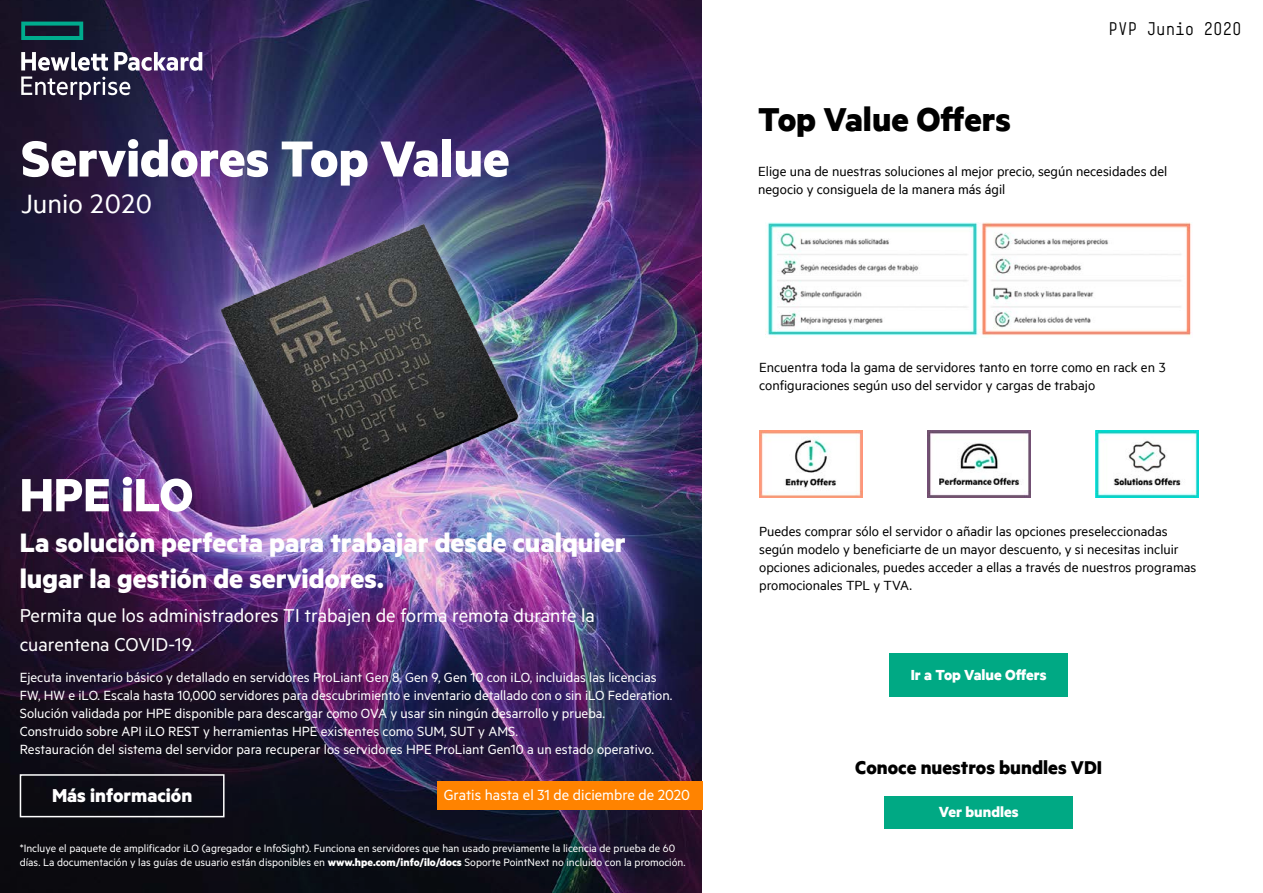
<style>
.page{position:relative;width:1263px;height:893px;background:#fff}
.page>*{position:absolute;margin:0;border:0;box-sizing:border-box;transform-origin:0 0}
.t1{font:700 57px "Metric HPE";color:#fff}
.t2{font:700 52.5px "Metric";color:#fff}
.t3{font:700 37.5px "Metric HPE";color:#000}
.t4{font:700 30px/36px "Metric";color:#fff}
.t5{font:30px "Metric HPE";color:#fff}
.t6{font:21px/28.8px "Metric";color:#fff}
.t7{font:700 21px "Metric HPE";color:#000}
.t8{font:700 21px "Metric";color:#fff}
.t9{font:18px "HPE Simple";color:#000}
.t10{font:16.5px "Metric";color:#fff}
.t11{font:700 16.5px "Metric HPE";color:#fff}
.t12{font:700 16.5px "Metric";color:#fff}
.t13{font:15px/18px "Metric";color:#fff}
.t14{font:15px/18px "Metric HPE";color:#000}
.t15{font:12px/14.4px "Metric";color:#fff}
.s1{font-weight:700}
</style>
<div class="page">
<img style="left:0;top:0;width:702px;height:554px">
<svg style="left:21px;top:22px;width:62px;height:18px"></svg>
<svg style="left:21px;top:52px;width:181px;height:48px"></svg>
<div style="left:889px;top:653px;width:179px;height:43px;background:#00a984"></div>
<img style="left:759px;top:431px;width:103px;height:66px">
<img style="left:927px;top:431px;width:103px;height:66px">
<img style="left:765px;top:222px;width:426px;height:114px">
<img style="left:1095px;top:431px;width:103px;height:66px">
<img style="left:0;top:554px;width:702px;height:339px">
<img style="left:170px;top:189px;width:400px;height:365px">
<div style="left:20px;top:774px;width:205px;height:43px;border:2px solid #fff"></div>
<div style="left:437px;top:781px;width:266px;height:29px;background:#ff8300"></div>
<div style="left:884px;top:796px;width:189px;height:32px;background:#00a984"></div>
<h1 class="t1" style="left:21px;top:124px;width:490px">Servidores Top Value</h1>
<h3 class="t5" style="left:21px;top:186px;width:132px">Junio 2020</h3>
<h2 class="t2" style="left:20px;top:463px;width:175px">HPE iLO</h2>
<h3 class="t4" style="left:20px;top:523px;width:607px">La solución perfecta para trabajar desde cualquier lugar la gestión de servidores.</h3>
<h3 class="t6" style="left:20px;top:600px;width:577px">Permita que los administradores TI trabajen de forma remota durante la cuarentena COVID-19.</h3>
<p class="t13" style="left:20px;top:668px;width:654px">Ejecuta inventario básico y detallado en servidores ProLiant Gen 8, Gen 9, Gen 10 con iLO, incluidas las licencias FW, HW e iLO. Escala hasta 10,000 servidores para descubrimiento e inventario detallado con o sin iLO Federation.<br>Solución validada por HPE disponible para descargar como OVA y usar sin ningún desarrollo y prueba.<br>Construido sobre API iLO REST y herramientas HPE existentes como SUM, SUT y AMS.<br>Restauración del sistema del servidor para recuperar los servidores HPE ProLiant Gen10 a un estado operativo.</p>
<h3 class="t8" style="left:52px;top:783px;width:142px">Más información</h3>
<p class="t10" style="left:444px;top:785px;width:248px">Gratis hasta el 31 de diciembre de 2020</p>
<p class="t15" style="left:20px;top:840px;width:667px">*Incluye el paquete de amplificador iLO (agregador e InfoSight). Funciona en servidores que han usado previamente la licencia de prueba de 60 días. La documentación y las guías de usuario están disponibles en <span class="s1">www.hpe.com/info/ilo/docs</span> Soporte PointNext no incluido con la promoción.</p>
<h3 class="t3" style="left:758px;top:97px;width:254px">Top Value Offers</h3>
<p class="t9" style="left:1109px;top:19px;width:135px">PVP Junio 2020</p>
<p class="t14" style="left:758px;top:161px;width:411px">Elige una de nuestras soluciones al mejor precio, según necesidades del negocio y consiguela de la manera más ágil</p>
<p class="t14" style="left:759px;top:358px;width:408px">Encuentra toda la gama de servidores tanto en torre como en rack en 3 configuraciones según uso del servidor y cargas de trabajo</p>
<p class="t14" style="left:759px;top:522px;width:439px">Puedes comprar sólo el servidor o añadir las opciones preseleccionadas según modelo y beneficiarte de un mayor descuento, y si necesitas incluir opciones adicionales, puedes acceder a ellas a través de nuestros programas promocionales TPL y TVA.</p>
<p class="t11" style="left:911px;top:665px;width:137px">Ir a Top Value Offers</p>
<h3 class="t7" style="left:855px;top:754px;width:248px">Conoce nuestros bundles VDI</h3>
<p class="t12" style="left:939px;top:802px;width:81px">Ver bundles</p>
</div>
